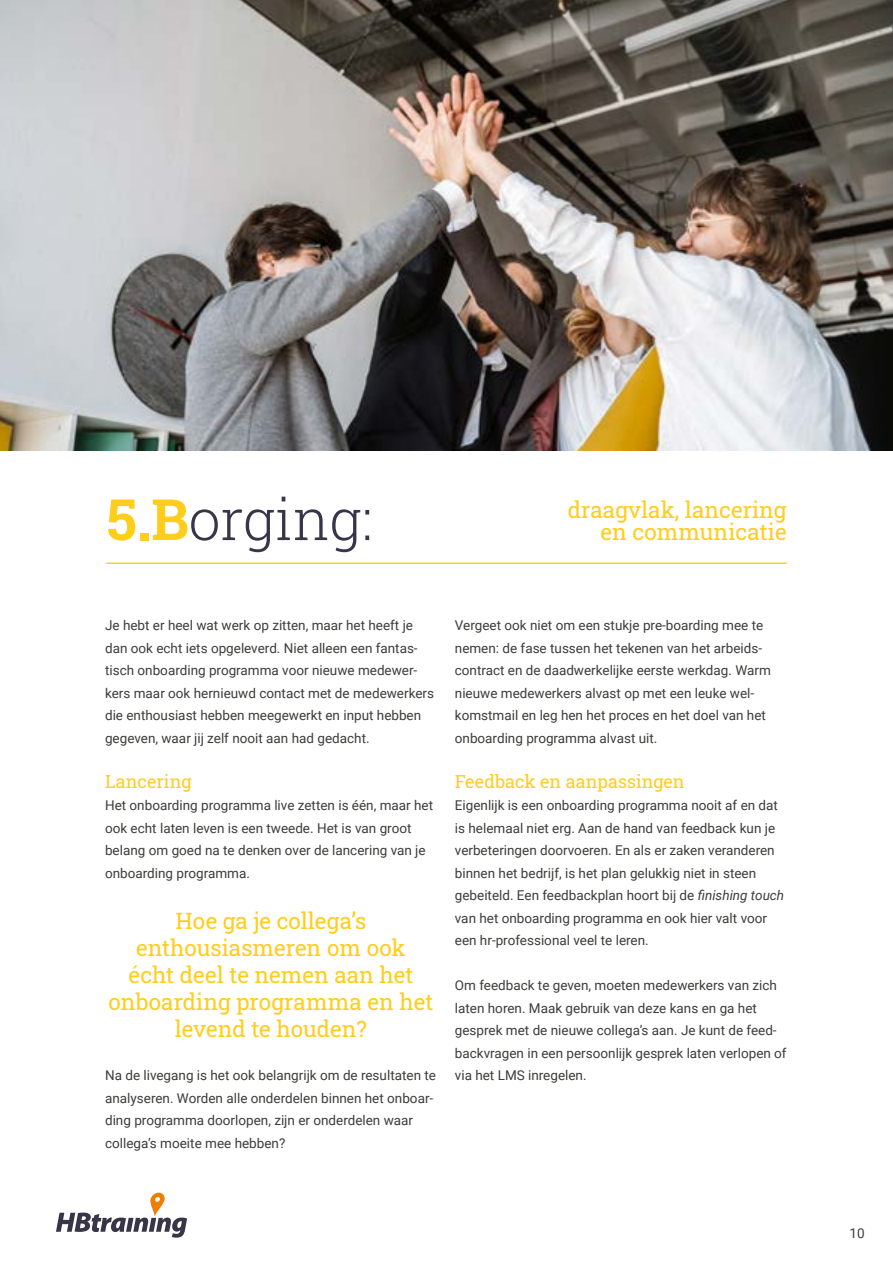
<style>
.page{position:relative;width:893px;height:1263px;background:#fff}
.page>*{position:absolute;margin:0;border:0;box-sizing:border-box;transform-origin:0 0}
.t1{font:300 57px "Roboto Slab";color:#383549}
.t2{font:22.5px/27px "Roboto Slab";color:#ffcd1c;text-align:center}
.t3{font:18px "Roboto Slab";color:#ffcd1c}
.t4{font:13.5px/22.5px "Roboto";color:#3c3c3b}
.s1{font-weight:700;color:#ffcd1c}
.s2{font-style:italic}
</style>
<div class="page">
<svg style="left:56px;top:1192px;width:131px;height:46px"></svg>
<img style="left:0;top:0;width:893px;height:450px">
<hr style="left:106px;top:562px;width:681px;height:2px;background:#ffcd1c">
<h1 class="t1" style="left:106px;top:496px;width:268px"><span class="s1">5.B</span>orging:</h1>
<h2 class="t2" style="left:568px;top:498px;width:220px">draagvlak, lancering</h2>
<h2 class="t2" style="left:600px;top:520px;width:188px">en communicatie</h2>
<p class="t4" style="left:105px;top:615px;width:330px">Je hebt er heel wat werk op zitten, maar het heeft je dan ook echt iets opgeleverd. Niet alleen een fantas&shy;tisch onboarding programma voor nieuwe medewer&shy;kers maar ook hernieuwd contact met de medewerkers die enthousiast hebben meegewerkt en input hebben gegeven, waar jij zelf nooit aan had gedacht.</p>
<h3 class="t3" style="left:105px;top:774px;width:88px">Lancering</h3>
<p class="t4" style="left:105px;top:795px;width:330px">Het onboarding programma live zetten is één, maar het ook echt laten leven is een tweede. Het is van groot belang om goed na te denken over de lancering van je onboarding programma.</p>
<h2 class="t2" style="left:109px;top:909px;width:326px">Hoe ga je collega’s enthousiasmeren om ook<br>écht deel te nemen aan het onboarding programma en het levend te houden?</h2>
<p class="t4" style="left:105px;top:1065px;width:332px">Na de livegang is het ook belangrijk om de resultaten te analyseren. Worden alle onderdelen binnen het onboar&shy;ding programma doorlopen, zijn er onderdelen waar collega’s moeite mee hebben?</p>
<p class="t4" style="left:455px;top:615px;width:317px">Vergeet ook niet om een stukje pre-boarding mee te nemen: de fase tussen het tekenen van het arbeids&shy;contract en de daadwerkelijke eerste werkdag. Warm nieuwe medewerkers alvast op met een leuke wel&shy;komstmail en leg hen het proces en het doel van het onboarding programma alvast uit.</p>
<h3 class="t3" style="left:455px;top:774px;width:231px">Feedback en aanpassingen</h3>
<p class="t4" style="left:455px;top:795px;width:331px">Eigenlijk is een onboarding programma nooit af en dat is helemaal niet erg. Aan de hand van feedback kun je verbeteringen doorvoeren. En als er zaken veranderen binnen het bedrijf, is het plan gelukkig niet in steen gebeiteld. Een feedbackplan hoort bij de <span class="s2">finishing touch </span>van het onboarding programma en ook hier valt voor een hr-professional veel te leren.</p>
<p class="t4" style="left:455px;top:975px;width:333px">Om feedback te geven, moeten medewerkers van zich laten horen. Maak gebruik van deze kans en ga het gesprek met de nieuwe collega’s aan. Je kunt de feed&shy;backvragen in een persoonlijk gesprek laten verlopen of via het LMS inregelen.</p>
<p class="t4" style="left:849px;top:1222px;width:17px">10</p>
</div>
